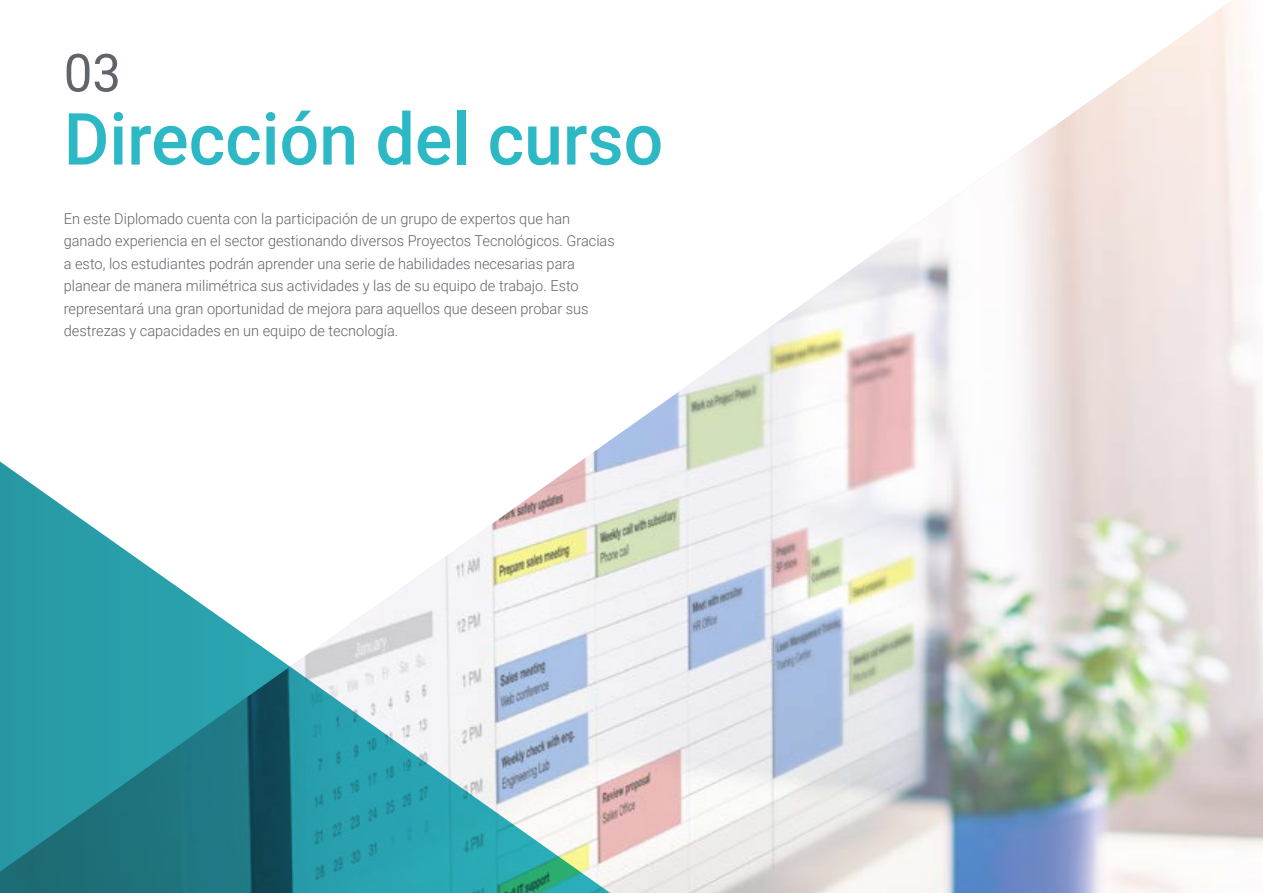
<style>
.page{position:relative;width:1263px;height:893px;background:#fff}
.page>*{position:absolute;margin:0;border:0;box-sizing:border-box;transform-origin:0 0}
.t1{font:500 72px "Roboto";color:#2db8c5}
.t2{font:52.5px "Roboto";color:#61646a}
.t3{font:300 15px/22.5px "Roboto";color:#61646a}
</style>
<div class="page">
<img style="left:602px;top:0;width:661px;height:893px">
<svg style="left:0;top:446px;width:640px;height:447px"></svg>
<h2 class="t2" style="left:64px;top:36px;width:59px">03</h2>
<h1 class="t1" style="left:64px;top:89px;width:601px">Dirección del curso</h1>
<p class="t3" style="left:64px;top:207px;width:552px">En este Diplomado cuenta con la participación de un grupo de expertos que han ganado experiencia en el sector gestionando diversos Proyectos Tecnológicos. Gracias a esto, los estudiantes podrán aprender una serie de habilidades necesarias para planear de manera milimétrica sus actividades y las de su equipo de trabajo. Esto representará una gran oportunidad de mejora para aquellos que deseen probar sus destrezas y capacidades en un equipo de tecnología.</p>
</div>
